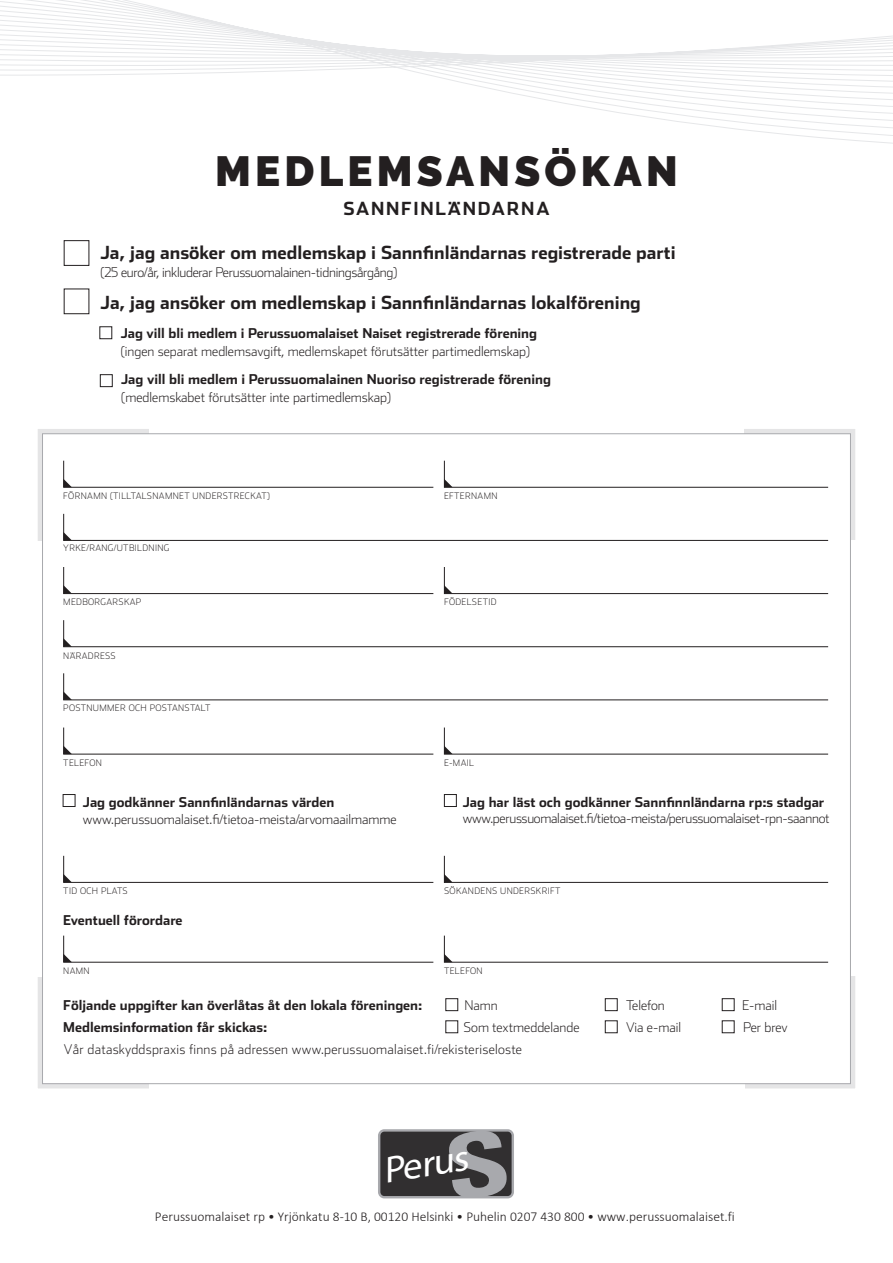
<style>
.page{position:relative;width:893px;height:1263px;background:#fff}
.page>*{position:absolute;margin:0;border:0;box-sizing:border-box;transform-origin:0 0}
.t1{font:900 42px "Raleway";letter-spacing:.1em;color:#231f20}
.t2{font:italic 37.35px "Myriad Pro";color:#fff;scale:1.05 1}
.t3{font:700 18px "Stainless";color:#231f20}
.t4{font:700 18px "Stainless";letter-spacing:.1em;color:#231f20}
.t5{font:700 13.5px "Stainless";color:#231f20}
.t6{font:200 13.5px "Stainless";color:#231f20}
.t7{font:200 13.5px "Stainless";letter-spacing:-.02em;color:#231f20}
.t8{font:300 13.5px "Calibri";color:#231f20}
.t9{font:200 13.5px "Stainless";letter-spacing:.02em;color:#231f20}
.Tiedot{font:200 9px "Stainless";letter-spacing:.04em;color:#231f20}
</style>
<div class="page">
<div style="left:37px;top:977px;width:112px;height:112px;background:#e5e5e6"></div>
<div style="left:745px;top:977px;width:111px;height:112px;background:#e5e5e6"></div>
<div style="left:37px;top:428px;width:112px;height:113px;background:#e5e5e6"></div>
<div style="left:744px;top:428px;width:112px;height:112px;background:#e5e5e6"></div>
<div style="left:42px;top:433px;width:809px;height:651px;background:#fff;border:1px solid #a8a9ad"></div>
<div style="left:379px;top:1130px;width:134px;height:67px;background:#312f30;border-radius:5px"></div>
<div style="left:378px;top:1129px;width:136px;height:69px;border:2px solid #a8a9ad;border-radius:5px"></div>
<svg style="left:448px;top:1129px;width:61px;height:70px"></svg>
<svg style="left:63px;top:513px;width:766px;height:28px"></svg>
<svg style="left:63px;top:620px;width:766px;height:27px"></svg>
<svg style="left:63px;top:673px;width:766px;height:28px"></svg>
<svg style="left:63px;top:460px;width:371px;height:28px"></svg>
<svg style="left:444px;top:460px;width:385px;height:28px"></svg>
<svg style="left:63px;top:567px;width:371px;height:27px"></svg>
<svg style="left:444px;top:567px;width:385px;height:27px"></svg>
<svg style="left:63px;top:727px;width:371px;height:28px"></svg>
<svg style="left:444px;top:727px;width:385px;height:28px"></svg>
<svg style="left:63px;top:855px;width:371px;height:28px"></svg>
<svg style="left:444px;top:855px;width:385px;height:28px"></svg>
<svg style="left:63px;top:935px;width:371px;height:28px"></svg>
<svg style="left:444px;top:935px;width:385px;height:28px"></svg>
<div style="left:63px;top:794px;width:12px;height:13px;border:1px solid #231f20"></div>
<div style="left:444px;top:794px;width:13px;height:13px;border:1px solid #231f20"></div>
<div style="left:445px;top:998px;width:13px;height:13px;border:1px solid #231f20"></div>
<div style="left:605px;top:998px;width:13px;height:13px;border:1px solid #231f20"></div>
<div style="left:722px;top:998px;width:12px;height:13px;border:1px solid #231f20"></div>
<div style="left:605px;top:1020px;width:13px;height:13px;border:1px solid #231f20"></div>
<svg style="left:0;top:0;width:893px;height:144px"></svg>
<div style="left:64px;top:240px;width:25px;height:26px;border:1px solid #231f20"></div>
<div style="left:99px;top:326px;width:13px;height:13px;border:1px solid #231f20"></div>
<div style="left:100px;top:374px;width:13px;height:13px;border:1px solid #231f20"></div>
<p class="t1" style="left:215px;top:147px;width:464px">MEDLEMSANSÖKAN</p>
<p class="t4" style="left:343px;top:197px;width:208px">SANNFINLÄNDARNA</p>
<p class="t3" style="left:100px;top:241px;width:577px">Ja, jag ansöker om medlemskap i Sannfinländarnas registrerade parti</p>
<p class="t7" style="left:101px;top:264px;width:298px">(25 euro/år, inkluderar Perussuomalainen-tidningsårgång)</p>
<p class="t3" style="left:101px;top:291px;width:542px">Ja, jag ansöker om medlemskap i Sannfinländarnas lokalförening</p>
<p class="t5" style="left:121px;top:325px;width:418px">Jag vill bli medlem i Perussuomalaiset Naiset registrerade förening</p>
<p class="t6" style="left:121px;top:344px;width:411px">(ingen separat medlemsavgift, medlemskapet förutsätter partimedlemskap)</p>
<p class="t5" style="left:121px;top:371px;width:431px">Jag vill bli medlem i Perussuomalainen Nuoriso registrerade förening</p>
<p class="t6" style="left:121px;top:389px;width:271px">(medlemskabet förutsätter inte partimedlemskap)</p>
<p class="Tiedot" style="left:63px;top:490px;width:208px">FÖRNAMN (TILLTALSNAMNET UNDERSTRECKAT)</p>
<p class="Tiedot" style="left:444px;top:490px;width:55px">EFTERNAMN</p>
<p class="Tiedot" style="left:63px;top:543px;width:108px">YRKE/RANG/UTBILDNING</p>
<p class="Tiedot" style="left:63px;top:596px;width:79px">MEDBORGARSKAP</p>
<p class="Tiedot" style="left:444px;top:596px;width:54px">FÖDELSETID</p>
<p class="Tiedot" style="left:63px;top:650px;width:54px">NÄRADRESS</p>
<p class="Tiedot" style="left:63px;top:702px;width:149px">POSTNUMMER OCH POSTANSTALT</p>
<p class="Tiedot" style="left:63px;top:757px;width:40px">TELEFON</p>
<p class="Tiedot" style="left:444px;top:757px;width:32px">E-MAIL</p>
<p class="t5" style="left:83px;top:794px;width:253px">Jag godkänner Sannfinländarnas värden</p>
<p class="t6" style="left:83px;top:811px;width:315px">www.perussuomalaiset.fi/tietoa-meista/arvomaailmamme</p>
<p class="t5" style="left:463px;top:794px;width:363px">Jag har läst och godkänner Sannfinnländarna rp:s stadgar</p>
<p class="t7" style="left:463px;top:811px;width:368px">www.perussuomalaiset.fi/tietoa-meista/perussuomalaiset-rpn-saannot</p>
<p class="Tiedot" style="left:63px;top:885px;width:66px">TID OCH PLATS</p>
<p class="Tiedot" style="left:444px;top:885px;width:118px">SÖKANDENS UNDERSKRIFT</p>
<p class="t5" style="left:63px;top:912px;width:121px">Eventuell förordare</p>
<p class="Tiedot" style="left:63px;top:965px;width:28px">NAMN</p>
<p class="Tiedot" style="left:444px;top:965px;width:40px">TELEFON</p>
<p class="t5" style="left:63px;top:997px;width:361px">Följande uppgifter kan överlåtas åt den lokala föreningen:</p>
<p class="t5" style="left:63px;top:1019px;width:206px">Medlemsinformation får skickas:</p>
<p class="t6" style="left:464px;top:997px;width:35px">Namn</p>
<p class="t6" style="left:463px;top:1019px;width:118px">Som textmeddelande</p>
<p class="t9" style="left:64px;top:1041px;width:460px">Vår dataskyddspraxis finns på adressen www.perussuomalaiset.fi/rekisteriseloste</p>
<h2 class="t2" style="left:380px;top:1148px;width:83px;rotate:-9deg">Perus</h2>
<p class="t6" style="left:626px;top:997px;width:40px">Telefon</p>
<p class="t6" style="left:742px;top:997px;width:37px">E-mail</p>
<p class="t6" style="left:626px;top:1019px;width:56px">Via e-mail</p>
<p class="t6" style="left:743px;top:1019px;width:46px">Per brev</p>
<p class="t8" style="left:155px;top:1208px;width:581px">Perussuomalaiset rp • Yrjönkatu 8-10 B, 00120 Helsinki • Puhelin 0207 430 800 • www.perussuomalaiset.fi</p>
</div>
